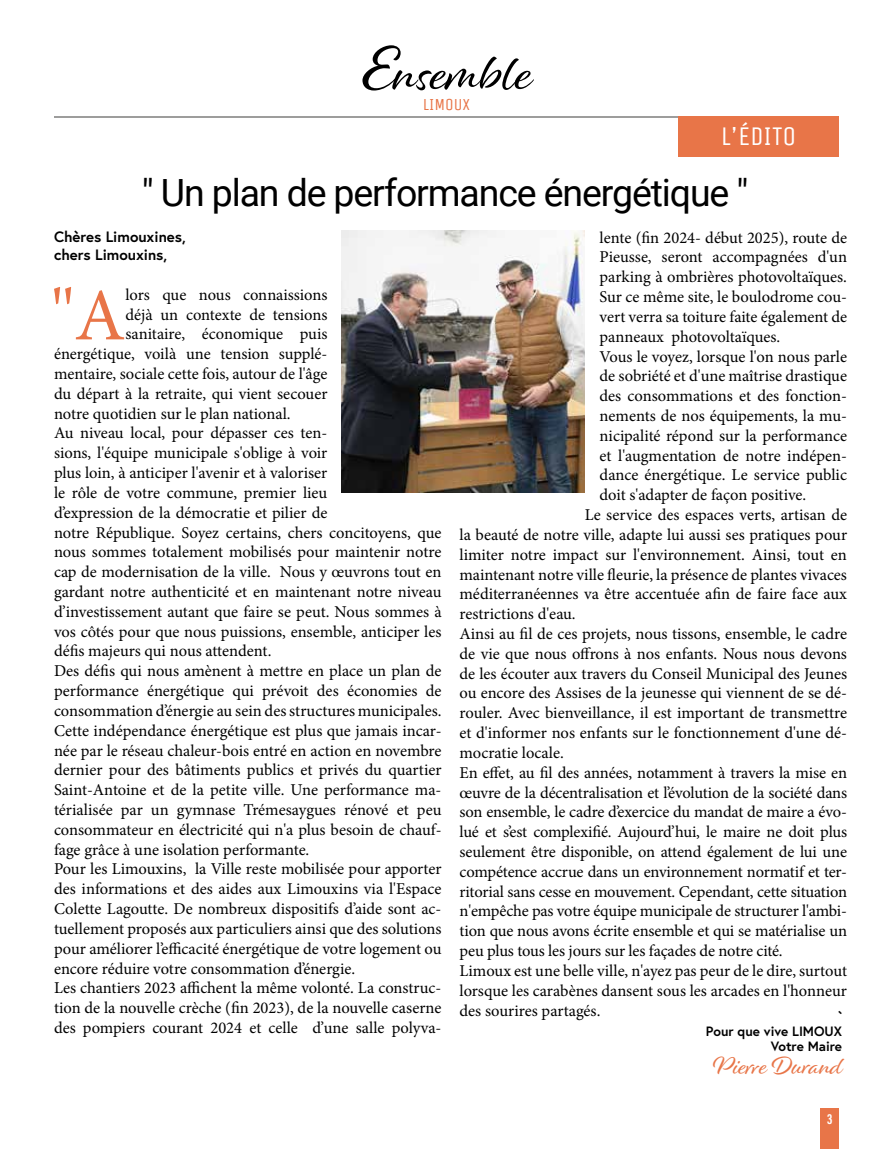
<style>
.page{position:relative;width:893px;height:1149px;background:#fff}
.page>*{position:absolute;margin:0;border:0;box-sizing:border-box;transform-origin:0 0}
.t1{font:73.95px "Minion Pro";color:#e87548}
.t2{font:54.45px "Alisha";color:#000}
.t3{font:37.5px "Roboto";letter-spacing:-.03em;color:#000}
.t4{font:27px "Unica One";color:#fff}
.t5{font:25.5px "Alisha";color:#e87548}
.t6{font:16.8px "Unica One";color:#e87548}
.t7{font:16.5px "Minion Pro";letter-spacing:-.005em;color:#000}
.t8{font:700 15px/18px "Europa";color:#000}
.t9{font:700 15px "Acumin Pro Extra Cond";color:#fff}
.t10{font:700 13.5px/15px "Europa";color:#000;text-align:right}
.s1{font-size:64.5px}
</style>
<div class="page">
<hr style="left:54px;top:116px;width:785px;height:1px;background:#9d9d9c">
<div style="left:678px;top:116px;width:161px;height:41px;background:#e87548"></div>
<img style="left:342px;top:230px;width:243px;height:263px">
<div style="left:821px;top:1108px;width:18px;height:40px;background:#e87548"></div>
<h2 class="t2" style="left:361px;top:39px;width:173px"><span class="s1">E</span>nsemble</h2>
<p class="t6" style="left:423px;top:94px;width:49px">LIMOUX</p>
<h3 class="t4" style="left:721px;top:120px;width:77px">L’ÉDITO</h3>
<h3 class="t3" style="left:142px;top:166px;width:608px">" Un plan de performance énergétique "</h3>
<p class="t8" style="left:54px;top:228px;width:133px">Chères Limouxines, chers Limouxins,</p>
<h1 class="t1" style="left:51px;top:266px;width:76px">"A</h1>
<p class="t7" style="left:125px;top:283px;width:203px">lors que nous connaissions</p>
<p class="t7" style="left:600px;top:226px;width:249px">lente (fin 2024- début 2025), route de</p>
<p class="t7" style="left:600px;top:246px;width:249px">Pieusse, seront accompagnées d'un</p>
<p class="t7" style="left:600px;top:266px;width:249px">parking à ombrières photovoltaïques.</p>
<p class="t7" style="left:600px;top:286px;width:249px">Sur ce même site, le boulodrome cou-</p>
<p class="t7" style="left:600px;top:305px;width:249px">vert verra sa toiture faite également de</p>
<p class="t7" style="left:600px;top:325px;width:182px">panneaux photovoltaïques.</p>
<p class="t7" style="left:600px;top:345px;width:249px">Vous le voyez, lorsque l'on nous parle</p>
<p class="t7" style="left:600px;top:365px;width:249px">de sobriété et d'une maîtrise drastique</p>
<p class="t7" style="left:600px;top:385px;width:249px">des consommations et des fonction-</p>
<p class="t7" style="left:600px;top:404px;width:249px">nements de nos équipements, la mu-</p>
<p class="t7" style="left:600px;top:424px;width:249px">nicipalité répond sur la performance</p>
<p class="t7" style="left:600px;top:444px;width:249px">et l'augmentation de notre indépen-</p>
<p class="t7" style="left:600px;top:464px;width:249px">dance énergétique. Le service public</p>
<p class="t7" style="left:600px;top:484px;width:208px">doit s'adapter de façon positive.</p>
<p class="t7" style="left:585px;top:503px;width:264px">Le service des espaces verts, artisan de</p>
<p class="t7" style="left:459px;top:523px;width:389px">la beauté de notre ville, adapte lui aussi ses pratiques pour</p>
<p class="t7" style="left:459px;top:543px;width:389px">limiter notre impact sur l'environnement. Ainsi, tout en</p>
<p class="t7" style="left:459px;top:563px;width:389px">maintenant notre ville fleurie, la présence de plantes vivaces</p>
<p class="t7" style="left:459px;top:583px;width:389px">méditerranéennes va être accentuée afin de faire face aux</p>
<p class="t7" style="left:459px;top:602px;width:118px">restrictions d'eau.</p>
<p class="t7" style="left:459px;top:622px;width:389px">Ainsi au fil de ces projets, nous tissons, ensemble, le cadre</p>
<p class="t7" style="left:459px;top:642px;width:389px">de vie que nous offrons à nos enfants. Nous nous devons</p>
<p class="t7" style="left:459px;top:662px;width:389px">de les écouter aux travers du Conseil Municipal des Jeunes</p>
<p class="t7" style="left:459px;top:682px;width:389px">ou encore des Assises de la jeunesse qui viennent de se dé-</p>
<p class="t7" style="left:459px;top:701px;width:389px">rouler. Avec bienveillance, il est important de transmettre</p>
<p class="t7" style="left:459px;top:721px;width:389px">et d'informer nos enfants sur le fonctionnement d'une dé-</p>
<p class="t7" style="left:459px;top:741px;width:106px">mocratie locale.</p>
<p class="t7" style="left:459px;top:761px;width:389px">En effet, au fil des années, notamment à travers la mise en</p>
<p class="t7" style="left:459px;top:781px;width:389px">œuvre de la décentralisation et l’évolution de la société dans</p>
<p class="t7" style="left:459px;top:800px;width:389px">son ensemble, le cadre d’exercice du mandat de maire a évo-</p>
<p class="t7" style="left:459px;top:820px;width:389px">lué et s’est complexifié. Aujourd’hui, le maire ne doit plus</p>
<p class="t7" style="left:459px;top:840px;width:389px">seulement être disponible, on attend également de lui une</p>
<p class="t7" style="left:459px;top:860px;width:389px">compétence accrue dans un environnement normatif et ter-</p>
<p class="t7" style="left:459px;top:880px;width:389px">ritorial sans cesse en mouvement. Cependant, cette situation</p>
<p class="t7" style="left:459px;top:899px;width:389px">n'empêche pas votre équipe municipale de structurer l'ambi-</p>
<p class="t7" style="left:459px;top:919px;width:389px">tion que nous avons écrite ensemble et qui se matérialise un</p>
<p class="t7" style="left:459px;top:939px;width:325px">peu plus tous les jours sur les façades de notre cité.</p>
<p class="t7" style="left:459px;top:959px;width:389px">Limoux est une belle ville, n'ayez pas peur de le dire, surtout</p>
<p class="t7" style="left:459px;top:979px;width:389px">lorsque les carabènes dansent sous les arcades en l'honneur</p>
<p class="t7" style="left:459px;top:998px;width:142px">des sourires partagés.</p>
<p class="t10" style="left:706px;top:1008px;width:138px">`<br>Pour que vive LIMOUX<br>Votre Maire</p>
<h3 class="t5" style="left:713px;top:1049px;width:130px">Pierre Durand</h3>
<p class="t7" style="left:125px;top:303px;width:203px">déjà un contexte de tensions</p>
<p class="t7" style="left:125px;top:323px;width:203px">sanitaire, économique puis</p>
<p class="t7" style="left:54px;top:343px;width:275px">énergétique, voilà une tension supplé-</p>
<p class="t7" style="left:54px;top:362px;width:275px">mentaire, sociale cette fois, autour de l'âge</p>
<p class="t7" style="left:54px;top:382px;width:275px">du départ à la retraite, qui vient secouer</p>
<p class="t7" style="left:54px;top:402px;width:238px">notre quotidien sur le plan national.</p>
<p class="t7" style="left:54px;top:422px;width:275px">Au niveau local, pour dépasser ces ten-</p>
<p class="t7" style="left:54px;top:442px;width:275px">sions, l'équipe municipale s'oblige à voir</p>
<p class="t7" style="left:54px;top:461px;width:275px">plus loin, à anticiper l'avenir et à valoriser</p>
<p class="t7" style="left:54px;top:481px;width:275px">le rôle de votre commune, premier lieu</p>
<p class="t7" style="left:54px;top:501px;width:275px">d’expression de la démocratie et pilier de</p>
<p class="t7" style="left:54px;top:521px;width:389px">notre République. Soyez certains, chers concitoyens, que</p>
<p class="t7" style="left:54px;top:541px;width:389px">nous sommes totalement mobilisés pour maintenir notre</p>
<p class="t7" style="left:54px;top:560px;width:389px">cap de modernisation de la ville. Nous y œuvrons tout en</p>
<p class="t7" style="left:54px;top:580px;width:389px">gardant notre authenticité et en maintenant notre niveau</p>
<p class="t7" style="left:54px;top:600px;width:389px">d’investissement autant que faire se peut. Nous sommes à</p>
<p class="t7" style="left:54px;top:620px;width:389px">vos côtés pour que nous puissions, ensemble, anticiper les</p>
<p class="t7" style="left:54px;top:640px;width:219px">défis majeurs qui nous attendent.</p>
<p class="t7" style="left:54px;top:659px;width:389px">Des défis qui nous amènent à mettre en place un plan de</p>
<p class="t7" style="left:54px;top:679px;width:389px">performance énergétique qui prévoit des économies de</p>
<p class="t7" style="left:54px;top:699px;width:389px">consommation d’énergie au sein des structures municipales.</p>
<p class="t7" style="left:54px;top:719px;width:389px">Cette indépendance énergétique est plus que jamais incar-</p>
<p class="t7" style="left:54px;top:739px;width:389px">née par le réseau chaleur-bois entré en action en novembre</p>
<p class="t7" style="left:54px;top:758px;width:389px">dernier pour des bâtiments publics et privés du quartier</p>
<p class="t7" style="left:54px;top:778px;width:389px">Saint-Antoine et de la petite ville. Une performance ma-</p>
<p class="t7" style="left:54px;top:798px;width:389px">térialisée par un gymnase Trémesaygues rénové et peu</p>
<p class="t7" style="left:54px;top:818px;width:389px">consommateur en électricité qui n'a plus besoin de chauf-</p>
<p class="t7" style="left:54px;top:838px;width:257px">fage grâce à une isolation performante.</p>
<p class="t7" style="left:54px;top:857px;width:389px">Pour les Limouxins, la Ville reste mobilisée pour apporter</p>
<p class="t7" style="left:54px;top:877px;width:389px">des informations et des aides aux Limouxins via l'Espace</p>
<p class="t7" style="left:54px;top:897px;width:389px">Colette Lagoutte. De nombreux dispositifs d’aide sont ac-</p>
<p class="t7" style="left:54px;top:917px;width:389px">tuellement proposés aux particuliers ainsi que des solutions</p>
<p class="t7" style="left:54px;top:937px;width:389px">pour améliorer l’efficacité énergétique de votre logement ou</p>
<p class="t7" style="left:54px;top:956px;width:303px">encore réduire votre consommation d’énergie.</p>
<p class="t7" style="left:54px;top:976px;width:389px">Les chantiers 2023 affichent la même volonté. La construc-</p>
<p class="t7" style="left:54px;top:996px;width:389px">tion de la nouvelle crèche (fin 2023), de la nouvelle caserne</p>
<p class="t7" style="left:54px;top:1016px;width:389px">des pompiers courant 2024 et celle d’une salle polyva-</p>
<p class="t9" style="left:827px;top:1109px;width:7px">3</p>
</div>
